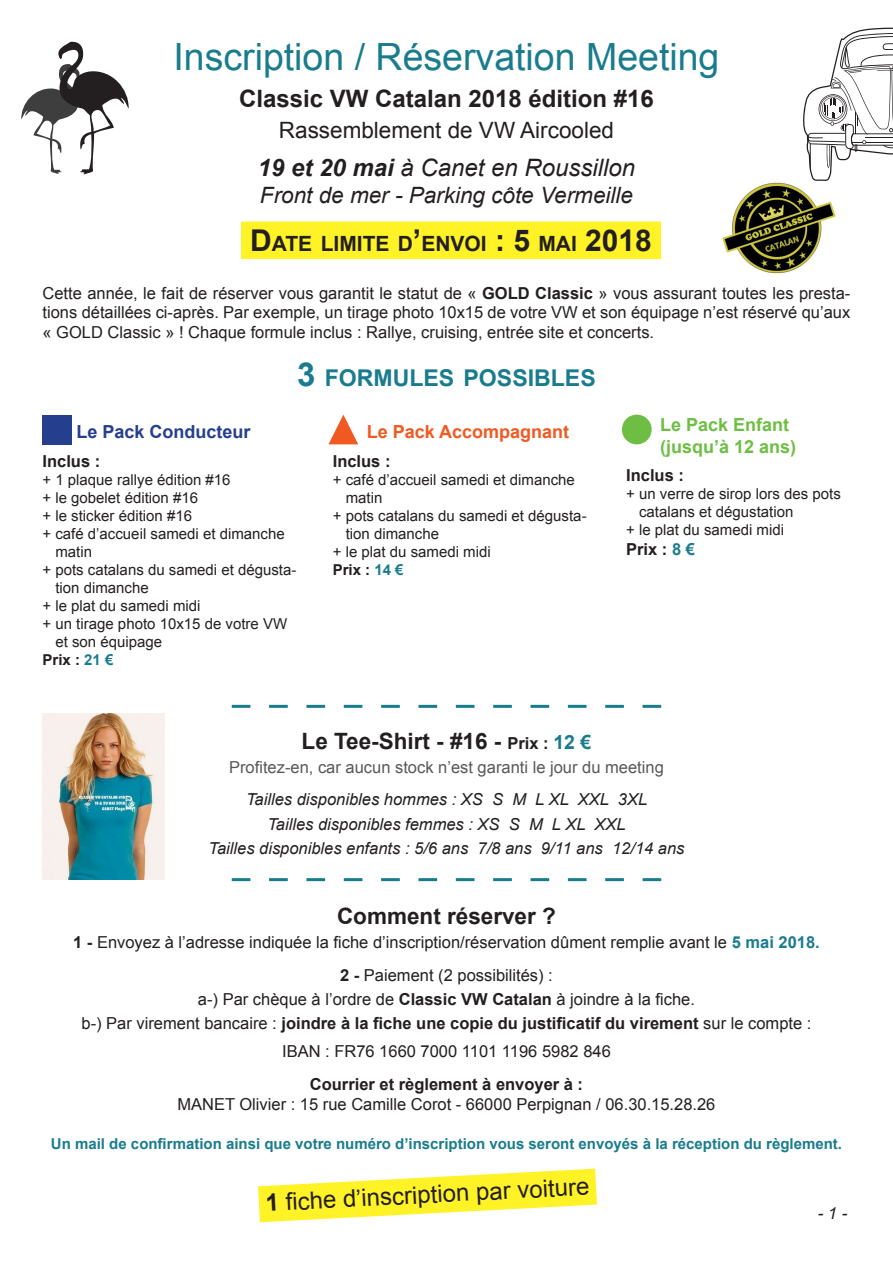
<style>
.page{position:relative;width:893px;height:1263px;background:#fff}
.page>*{position:absolute;margin:0;border:0;box-sizing:border-box;transform-origin:0 0}
.t1{font:37.5px "Arial";color:#197c8d}
.t2{font:700 24px "Arial";color:#231f20}
.t3{font:24px "Arial";color:#231f20}
.t4{font:italic 24px "Arial";color:#231f20}
.t5{font:700 23.1px "Arial";color:#197c8d}
.t6{font:700 22.5px "Arial";color:#231f20}
.t7{font:italic 22.5px "Arial";color:#231f20}
.t8{font:22.5px "Arial";color:#231f20}
.t9{font:700 21px "Arial";color:#231f20}
.t10{font:700 18px/21.6px "Arial";color:#6ebe44}
.t11{font:700 18px "Arial";color:#f15921}
.t12{font:700 18px "Arial";color:#253f8e}
.t13{font:16.5px/19.8px "Arial";color:#231f20;text-align:justify}
.t14{font:700 16.5px "Arial";color:#231f20}
.t15{font:italic 16.5px "Arial";color:#231f20}
.t16{font:16.5px "Arial";color:#57585a}
.t17{font:15px/18px "Arial";color:#231f20}
.t18{font:700 15px "Arial";color:#197c8d}
.t19{font:700 15px "Arial";color:#231f20}
.s1{font-weight:700}
.s2{font-size:30px}
.s3{font-size:33px}
.s4{color:#197c8d}
.s5{font-size:16.5px}
.s6{font-size:19.5px;color:#197c8d}
.s7{font-weight:700;color:#197c8d}
.s8{font-weight:400}
</style>
<div class="page">
<img style="left:720px;top:182px;width:116px;height:92px">
<div style="left:241px;top:222px;width:420px;height:37px;background:#fff226"></div>
<div style="left:43px;top:415px;width:29px;height:29px;background:#253f8e"></div>
<svg style="left:328px;top:415px;width:30px;height:29px"></svg>
<div style="left:622px;top:415px;width:30px;height:29px;background:#6ebe44;border-radius:50%"></div>
<svg style="left:258px;top:1168px;width:339px;height:55px"></svg>
<svg style="left:232px;top:705px;width:429px;height:3px"></svg>
<svg style="left:232px;top:878px;width:429px;height:3px"></svg>
<img style="left:43px;top:714px;width:122px;height:166px">
<svg style="left:21px;top:41px;width:108px;height:133px"></svg>
<svg style="left:803px;top:27px;width:90px;height:154px"></svg>
<p class="t1" style="left:173px;top:32px;width:548px">Inscription / Réservation Meeting</p>
<p class="t2" style="left:239px;top:83px;width:416px">Classic VW Catalan 2018 édition #16</p>
<p class="t8" style="left:279px;top:116px;width:337px">Rassemblement de VW Aircooled</p>
<p class="t4" style="left:258px;top:152px;width:379px"><span class="s1">19 et 20 mai</span> à Canet en Roussillon</p>
<p class="t7" style="left:260px;top:180px;width:375px">Front de mer - Parking côte Vermeille</p>
<p class="t9" style="left:250px;top:229px;width:403px"><span class="s2">D</span>ATE LIMITE D<span class="s2">’</span>ENVOI <span class="s2">: 5</span> MAI <span class="s2">2018</span></p>
<p class="t13" style="left:43px;top:283px;width:809px">Cette année, le fait de réserver vous garantit le statut de « <span class="s1">GOLD Classic</span> » vous assurant toutes les presta&shy;tions détaillées ci-après. Par exemple, un tirage photo 10x15 de votre VW et son équipage n’est réservé qu’aux « GOLD Classic » ! Chaque formule inclus : Rallye, cruising, entrée site et concerts.</p>
<p class="t5" style="left:297px;top:363px;width:300px"><span class="s3">3</span> FORMULES POSSIBLES</p>
<p class="t12" style="left:77px;top:420px;width:176px">Le Pack Conducteur</p>
<p class="t14" style="left:43px;top:450px;width:59px">Inclus :</p>
<p class="t17" style="left:43px;top:470px;width:190px">+ 1 plaque rallye édition #16</p>
<p class="t17" style="left:43px;top:488px;width:157px">+ le gobelet édition #16</p>
<p class="t17" style="left:43px;top:506px;width:151px">+ le sticker édition #16</p>
<p class="t17" style="left:55px;top:524px;width:231px;text-indent:-13px">+ café d’accueil samedi et dimanche matin</p>
<p class="t17" style="left:55px;top:560px;width:242px;text-indent:-13px">+ pots catalans du samedi et dégusta&shy;tion dimanche</p>
<p class="t17" style="left:43px;top:596px;width:159px">+ le plat du samedi midi</p>
<p class="t17" style="left:55px;top:614px;width:233px;text-indent:-13px">+ un tirage photo 10x15 de votre VW et son équipage</p>
<p class="t19" style="left:43px;top:649px;width:72px">Prix : <span class="s4">21 €</span></p>
<p class="t11" style="left:367px;top:420px;width:204px">Le Pack Accompagnant</p>
<p class="t14" style="left:333px;top:450px;width:59px">Inclus :</p>
<p class="t17" style="left:346px;top:470px;width:231px;text-indent:-13px">+ café d’accueil samedi et dimanche matin</p>
<p class="t17" style="left:346px;top:506px;width:242px;text-indent:-13px">+ pots catalans du samedi et dégusta&shy;tion dimanche</p>
<p class="t17" style="left:333px;top:542px;width:159px">+ le plat du samedi midi</p>
<p class="t19" style="left:333px;top:559px;width:72px">Prix : <span class="s4">14 €</span></p>
<p class="t10" style="left:660px;top:414px;width:138px">Le Pack Enfant (jusqu’à 12 ans)</p>
<p class="t14" style="left:626px;top:464px;width:59px">Inclus :</p>
<p class="t17" style="left:639px;top:485px;width:203px;text-indent:-13px">+ un verre de sirop lors des pots catalans et dégustation</p>
<p class="t17" style="left:626px;top:521px;width:159px">+ le plat du samedi midi</p>
<p class="t14" style="left:626px;top:538px;width:70px">Prix : <span class="s4">8 €</span></p>
<p class="t6" style="left:302px;top:726px;width:291px">Le Tee-Shirt - #16 - <span class="s5">Prix :</span> <span class="s6">12 €</span></p>
<p class="t16" style="left:229px;top:756px;width:436px">Profitez-en, car aucun stock n’est garanti le jour du meeting</p>
<p class="t15" style="left:246px;top:789px;width:403px">Tailles disponibles hommes : XS S M L XL XXL 3XL</p>
<p class="t15" style="left:267px;top:813px;width:360px">Tailles disponibles femmes : XS S M L XL XXL</p>
<p class="t15" style="left:208px;top:837px;width:478px">Tailles disponibles enfants : 5/6 ans 7/8 ans 9/11 ans 12/14 ans</p>
<p class="t6" style="left:337px;top:901px;width:220px">Comment réserver ?</p>
<p class="t13" style="left:73px;top:933px;width:748px"><span class="s1">1 -</span> Envoyez à l’adresse indiquée la fiche d’inscription/réservation dûment remplie avant le <span class="s7">5 mai 2018.</span></p>
<p class="t13" style="left:340px;top:965px;width:214px"><span class="s1">2 -</span> Paiement (2 possibilités) :</p>
<p class="t13" style="left:198px;top:989px;width:499px">a-) Par chèque à l’ordre de <span class="s1">Classic VW Catalan</span> à joindre à la fiche.</p>
<p class="t14" style="left:82px;top:1012px;width:731px"><span class="s8">b-) Par virement bancaire :</span> joindre à la fiche une copie du justificatif du virement <span class="s8">sur le compte :</span></p>
<p class="t13" style="left:282px;top:1042px;width:330px">IBAN : FR76 1660 7000 1101 1196 5982 846</p>
<p class="t14" style="left:310px;top:1073px;width:275px">Courrier et règlement à envoyer à :</p>
<p class="t13" style="left:177px;top:1094px;width:540px">MANET Olivier : 15 rue Camille Corot - 66000 Perpignan / 06.30.15.28.26</p>
<p class="t18" style="left:51px;top:1134px;width:793px">Un mail de confirmation ainsi que votre numéro d’inscription vous seront envoyés à la réception du règlement.</p>
<p class="t3" style="left:265px;top:1187px;width:326px;rotate:-3deg"><span class="s1">1</span> fi che d’inscription par voiture</p>
<p class="t15" style="left:818px;top:1203px;width:31px">- 1 -</p>
</div>
